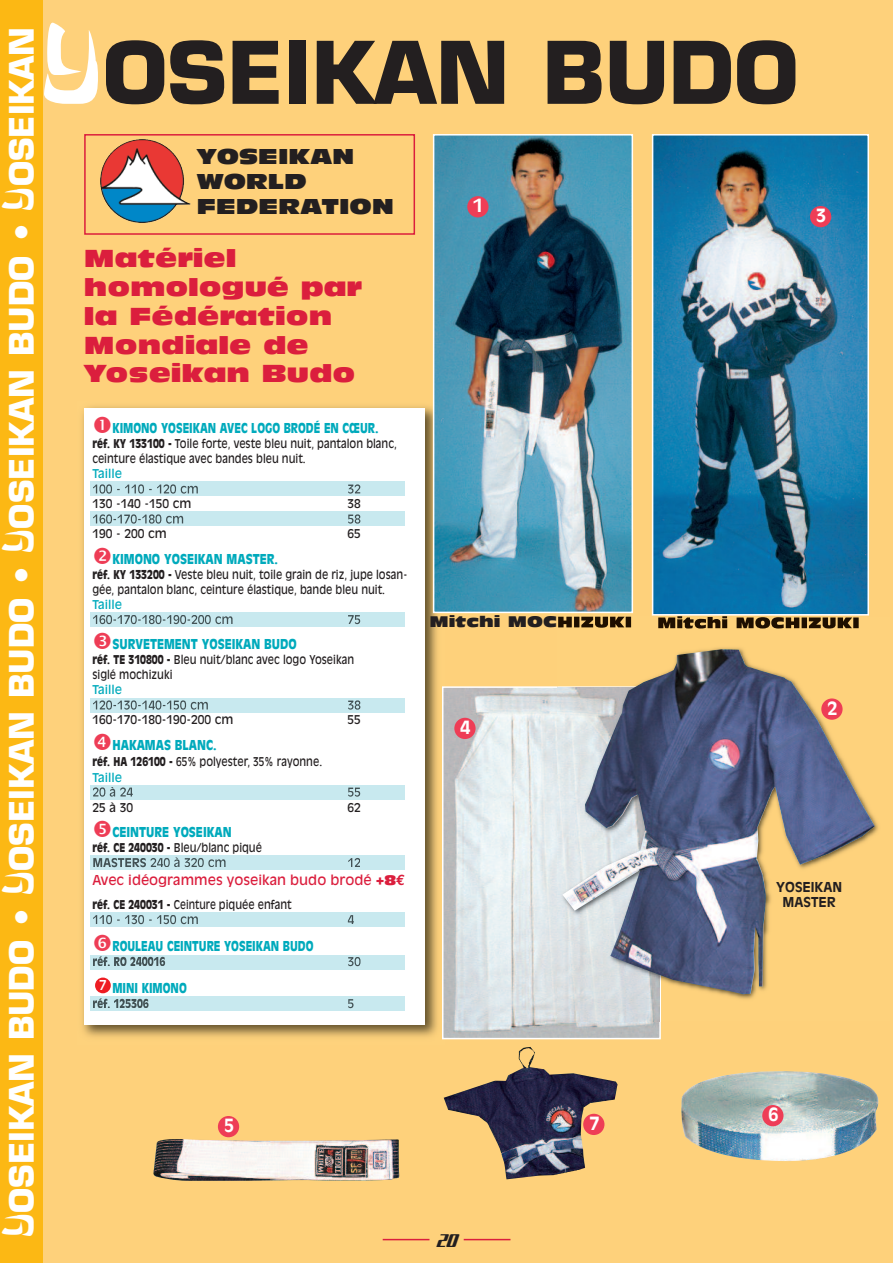
<style>
.page{position:relative;width:893px;height:1263px;background:#fed17b}
.page>*{position:absolute;margin:0;border:0;box-sizing:border-box;transform-origin:0 0}
.t1{font:700 84px "Eurostile";color:#231f20}
.t2{font:700 33px "Eurostile";color:#fff}
.t3{font:24px/28.8px "Antique Olive Nord";color:#db1e3d}
.t4{font:21px/25.2px "Antique Olive Nord";color:#231f20}
.t5{font:700 18px "Antique Olive";color:#fff}
.t6{font:15px "Antique Olive Nord";color:#231f20}
.t7{font:900 13.5px "Antique Olive";color:#00aabc;scale:.85 1}
.t8{font:900 13.5px "Antique Olive";color:#00aabc;scale:.8 1}
.t9{font:13.5px "Antique Olive";color:#db1e3d}
.t10{font:700 13.5px/15px "Antique Olive";color:#231f20;text-align:center}
.t11{font:13.5px "Antique Olive";color:#fff}
.t12{font:12px/15px "Antique Olive";color:#231f20;scale:.85 1}
.t13{font:12px "Antique Olive";color:#231f20}
.t14{font:12px "Antique Olive";color:#231f20;scale:.8 1}
.t15{font:12px "Antique Olive";color:#00aabc}
.s1{font-family:"Fujiama SSK";font-weight:400}
.s2{font-family:"Fujiama SSK";font-weight:400;color:#fff}
.s3{font-weight:900}
.s4{color:#ee3d56}
.s5{color:#00aabc}
.s6{font-family:"Antique Olive Nord"}
.s7{font-family:"Euro Mono";font-weight:700;font-size:15px}
</style>
<div class="page">
<img style="left:82px;top:401px;width:362px;height:639px">
<div style="left:85px;top:408px;width:340px;height:617px;background:#fff"></div>
<img style="left:655px;top:137px;width:211px;height:475px">
<div style="left:652px;top:134px;width:217px;height:481px;border:2px solid #fff"></div>
<img style="left:445px;top:689px;width:213px;height:347px">
<div style="left:442px;top:686px;width:219px;height:353px;border:2px solid #fff"></div>
<div style="left:84px;top:134px;width:331px;height:101px;border:2px solid #db1e3d"></div>
<img style="left:436px;top:137px;width:194px;height:473px">
<div style="left:433px;top:134px;width:200px;height:479px;border:2px solid #fff"></div>
<img style="left:100px;top:139px;width:79px;height:84px">
<img style="left:153px;top:1139px;width:246px;height:42px">
<hr style="left:383px;top:1239px;width:46px;height:1px;background:#db1e3d">
<hr style="left:464px;top:1239px;width:46px;height:1px;background:#db1e3d">
<img style="left:557px;top:617px;width:321px;height:404px">
<img style="left:557px;top:616px;width:74px;height:12px">
<img style="left:658px;top:616px;width:201px;height:12px">
<img style="left:563px;top:649px;width:312px;height:345px">
<img style="left:681px;top:1071px;width:198px;height:90px">
<div style="left:0;top:0;width:43px;height:1263px;background:#fcb814"></div>
<div style="left:467px;top:196px;width:21px;height:21px;background:#ee3d56;border-radius:50%"></div>
<div style="left:454px;top:718px;width:22px;height:21px;background:#ee3d56;border-radius:50%"></div>
<div style="left:821px;top:698px;width:22px;height:22px;background:#ee3d56;border-radius:50%"></div>
<div style="left:762px;top:1105px;width:21px;height:21px;background:#ee3d56;border-radius:50%"></div>
<div style="left:218px;top:1116px;width:21px;height:21px;background:#ee3d56;border-radius:50%"></div>
<div style="left:810px;top:206px;width:21px;height:21px;background:#ee3d56;border-radius:50%"></div>
<div style="left:95px;top:977px;width:16px;height:16px;background:#ee1d23;border-radius:50%"></div>
<div style="left:90px;top:481px;width:315px;height:15px;background:#c8e9ef"></div>
<svg style="left:93px;top:484px;width:267px;height:10px"></svg>
<div style="left:90px;top:511px;width:315px;height:15px;background:#c8e9ef"></div>
<svg style="left:93px;top:514px;width:267px;height:10px"></svg>
<div style="left:90px;top:612px;width:315px;height:15px;background:#c8e9ef"></div>
<svg style="left:93px;top:615px;width:128px;height:9px"></svg>
<div style="left:90px;top:698px;width:315px;height:15px;background:#c8e9ef"></div>
<svg style="left:93px;top:700px;width:267px;height:10px"></svg>
<div style="left:90px;top:784px;width:315px;height:15px;background:#c8e9ef"></div>
<svg style="left:93px;top:787px;width:267px;height:10px"></svg>
<div style="left:90px;top:855px;width:315px;height:15px;background:#c8e9ef"></div>
<svg style="left:93px;top:857px;width:267px;height:10px"></svg>
<div style="left:90px;top:912px;width:315px;height:15px;background:#c8e9ef"></div>
<svg style="left:93px;top:915px;width:261px;height:9px"></svg>
<div style="left:90px;top:955px;width:315px;height:14px;background:#c8e9ef"></div>
<svg style="left:348px;top:957px;width:12px;height:9px"></svg>
<div style="left:90px;top:996px;width:315px;height:15px;background:#c8e9ef"></div>
<svg style="left:93px;top:998px;width:56px;height:10px"></svg>
<svg style="left:348px;top:999px;width:6px;height:9px"></svg>
<img style="left:444px;top:1047px;width:117px;height:51px">
<div style="left:583px;top:1114px;width:21px;height:21px;background:#ee3d56;border-radius:50%"></div>
<svg style="left:93px;top:956px;width:72px;height:10px"></svg>
<h2 class="t2" style="left:9px;top:1236px;width:1211px;rotate:-90deg"><span class="s1">Y</span>OSEIKAN BUDO • <span class="s1">Y</span>OSEIKAN BUDO • <span class="s1">Y</span>OSEIKAN BUDO • <span class="s1">Y</span>OSEIKAN</h2>
<h1 class="t1" style="left:44px;top:41px;width:756px"><span class="s2">Y</span>OSEIKAN BUDO</h1>
<h3 class="t4" style="left:197px;top:145px;width:199px">YOSEIKAN<br>WORLD<br>FEDERATION</h3>
<h3 class="t3" style="left:84px;top:246px;width:280px">Matériel homologué par la Fédération<br>Mondiale de<br>Yoseikan Budo</h3>
<h3 class="t5" style="left:474px;top:199px;width:12px">1</h3>
<h3 class="t5" style="left:816px;top:208px;width:12px">3</h3>
<p class="t8" style="left:112px;top:423px;width:334px">KIMONO YOSEIKAN AVEC LOGO BRODÉ EN CŒUR.</p>
<p class="t12" style="left:92px;top:437px;width:360px"><span class="s3">réf. KY 133100 -</span> Toile forte, veste bleu nuit, pantalon blanc, ceinture élastique avec bandes bleu nuit.</p>
<p class="t15" style="left:92px;top:469px;width:31px">Taille</p>
<p class="t13" style="left:92px;top:499px;width:101px">130 -140 -150 cm</p>
<p class="t13" style="left:348px;top:499px;width:15px">38</p>
<p class="t13" style="left:92px;top:529px;width:76px">190 - 200 cm</p>
<p class="t13" style="left:348px;top:529px;width:15px">65</p>
<p class="t7" style="left:112px;top:553px;width:196px">KIMONO YOSEIKAN MASTER.</p>
<p class="t12" style="left:92px;top:568px;width:372px"><span class="s3">réf. KY 133200 -</span> Veste bleu nuit, toile grain de riz, jupe losan&shy;gée, pantalon blanc, ceinture élastique, bande bleu nuit.</p>
<p class="t15" style="left:92px;top:600px;width:31px">Taille</p>
<p class="t7" style="left:112px;top:639px;width:218px">SURVETEMENT YOSEIKAN BUDO</p>
<p class="t12" style="left:92px;top:653px;width:309px"><span class="s3">réf. TE 310800 -</span> Bleu nuit/blanc avec logo Yoseikan siglé mochizuki</p>
<p class="t15" style="left:92px;top:685px;width:31px">Taille</p>
<p class="t13" style="left:92px;top:715px;width:143px">160-170-180-190-200 cm</p>
<p class="t13" style="left:348px;top:715px;width:15px">55</p>
<p class="t7" style="left:92px;top:739px;width:148px"><span class="s4">➔</span>HAKAMAS BLANC.</p>
<p class="t12" style="left:92px;top:755px;width:272px"><span class="s3">réf. HA 126100 -</span> 65% polyester, 35% rayonne.<br><span class="s5">Taille</span></p>
<p class="t13" style="left:92px;top:802px;width:42px">25 à 30</p>
<p class="t13" style="left:348px;top:802px;width:15px">62</p>
<p class="t7" style="left:112px;top:826px;width:142px">CEINTURE YOSEIKAN</p>
<p class="t12" style="left:92px;top:841px;width:201px"><span class="s3">réf. CE 240030 -</span> Bleu/blanc piqué</p>
<p class="t9" style="left:92px;top:874px;width:314px">Avec idéogrammes yoseikan budo brodé <span class="s6">+8</span><span class="s7">€</span></p>
<p class="t14" style="left:92px;top:900px;width:251px"><span class="s3">réf. CE 240031 -</span> Ceinture piquée enfant</p>
<p class="t8" style="left:112px;top:940px;width:253px">ROULEAU CEINTURE YOSEIKAN BUDO</p>
<p class="t8" style="left:112px;top:982px;width:94px">MINI KIMONO</p>
<p class="t11" style="left:99px;top:980px;width:9px">7</p>
<p class="t6" style="left:429px;top:616px;width:204px">Mitchi MOCHIZUKI</p>
<h3 class="t5" style="left:461px;top:720px;width:12px">4</h3>
<h3 class="t5" style="left:224px;top:1118px;width:12px">5</h3>
<h3 class="t5" style="left:589px;top:1116px;width:12px">7</h3>
<h3 class="t5" style="left:828px;top:701px;width:12px">2</h3>
<p class="t10" style="left:776px;top:880px;width:68px">YOSEIKAN<br>MASTER</p>
<h3 class="t5" style="left:768px;top:1107px;width:12px">6</h3>
</div>
